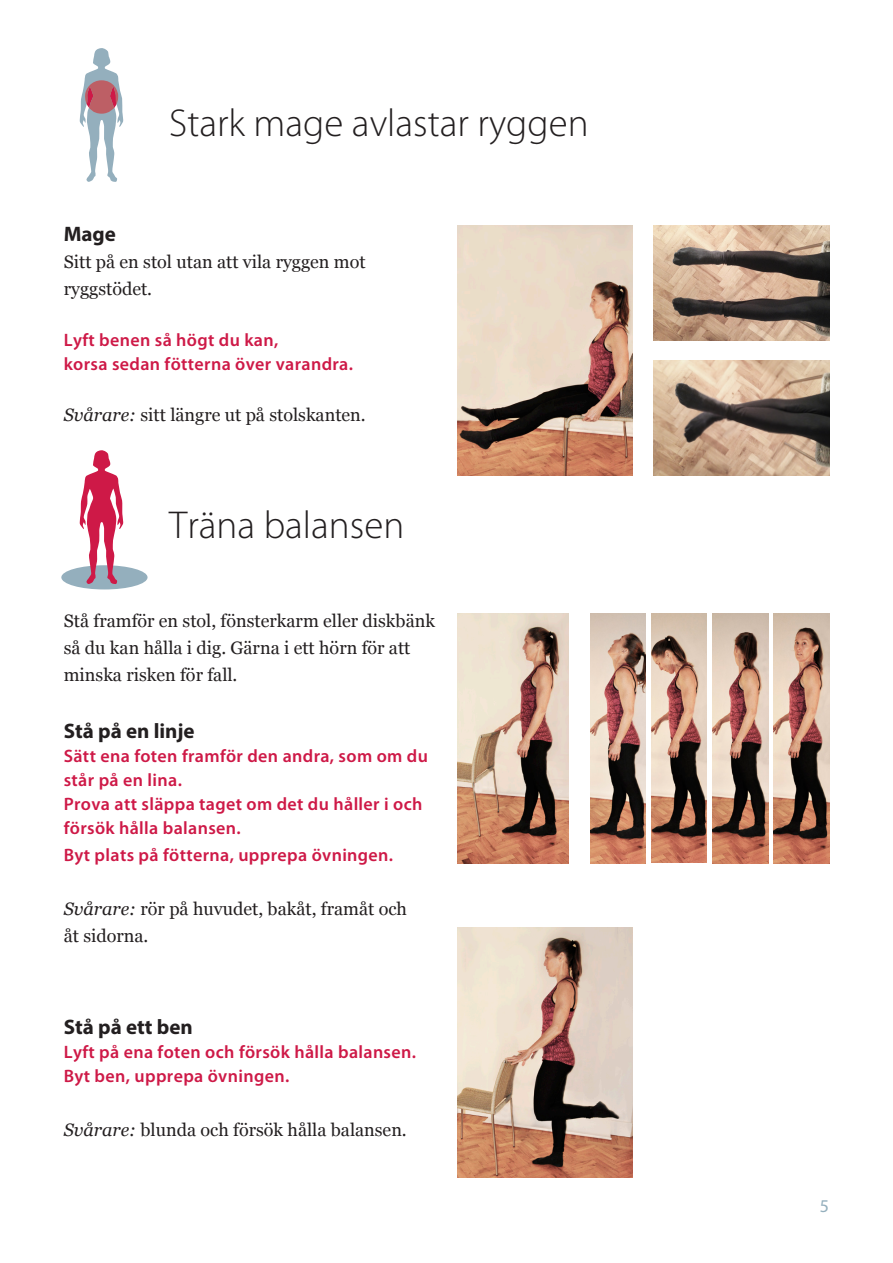
<style>
.page{position:relative;width:893px;height:1263px;background:#fff}
.page>*{position:absolute;margin:0;border:0;box-sizing:border-box;transform-origin:0 0}
.t1{font:300 39px "Myriad Pro";color:#231f20}
.test_tabell_2_-_1-7{font:700 21px "Myriad Pro";color:#231f20}
.test_tabell_2_-_1-7-2{font:18px/27px "Georgia";color:#231f20}
.test_tabell_2_-_1-7-3{font:600 18px/24px "Myriad Pro";letter-spacing:.02em;color:#ce1947}
.t2{font:18px "Myriad Pro";color:#94afbd}
.s1{font-style:italic}
</style>
<div class="page">
<div style="left:61px;top:565px;width:87px;height:24px;background:#94afbd;border-radius:50%"></div>
<img style="left:458px;top:928px;width:174px;height:250px">
<img style="left:458px;top:613px;width:111px;height:250px">
<svg style="left:80px;top:48px;width:43px;height:134px"></svg>
<img style="left:590px;top:613px;width:55px;height:250px">
<img style="left:654px;top:225px;width:175px;height:115px">
<img style="left:458px;top:225px;width:174px;height:250px">
<img style="left:654px;top:360px;width:175px;height:115px">
<img style="left:713px;top:613px;width:55px;height:250px">
<img style="left:652px;top:613px;width:55px;height:250px">
<svg style="left:80px;top:450px;width:43px;height:134px"></svg>
<img style="left:774px;top:613px;width:55px;height:250px">
<p class="t1" style="left:169px;top:99px;width:421px">Stark mage avlastar ryggen</p>
<p class="test_tabell_2_-_1-7" style="left:64px;top:220px;width:54px">Mage</p>
<p class="test_tabell_2_-_1-7-2" style="left:64px;top:248px;width:303px">Sitt på en stol utan att vila ryggen mot</p>
<p class="test_tabell_2_-_1-7-2" style="left:64px;top:275px;width:90px">ryggstödet.</p>
<p class="test_tabell_2_-_1-7-3" style="left:64px;top:328px;width:216px">Lyft benen så högt du kan,</p>
<p class="test_tabell_2_-_1-7-3" style="left:64px;top:352px;width:291px">korsa sedan fötterna över varandra.</p>
<p class="test_tabell_2_-_1-7-2" style="left:64px;top:401px;width:303px"><span class="s1">Svårare:</span> sitt längre ut på stolskanten.</p>
<p class="t1" style="left:169px;top:501px;width:236px">Träna balansen</p>
<p class="test_tabell_2_-_1-7-2" style="left:64px;top:606px;width:373px">Stå framför en stol, fönsterkarm eller diskbänk så du kan hålla i dig. Gärna i ett hörn för att minska risken för fall.</p>
<p class="test_tabell_2_-_1-7" style="left:64px;top:717px;width:132px">Stå på en linje</p>
<p class="test_tabell_2_-_1-7-3" style="left:64px;top:743px;width:366px">Sätt ena foten framför den andra, som om du står på en lina.</p>
<p class="test_tabell_2_-_1-7-3" style="left:64px;top:791px;width:360px">Prova att släppa taget om det du håller i och försök hålla balansen.</p>
<p class="test_tabell_2_-_1-7-3" style="left:64px;top:842px;width:331px">Byt plats på fötterna, upprepa övningen.</p>
<p class="test_tabell_2_-_1-7-2" style="left:64px;top:894px;width:345px"><span class="s1">Svårare:</span> rör på huvudet, bakåt, framåt och</p>
<p class="test_tabell_2_-_1-7-2" style="left:64px;top:921px;width:86px">åt sidorna.</p>
<p class="test_tabell_2_-_1-7" style="left:64px;top:1013px;width:130px">Stå på ett ben</p>
<p class="test_tabell_2_-_1-7-3" style="left:64px;top:1039px;width:354px">Lyft på ena foten och försök hålla balansen.</p>
<p class="test_tabell_2_-_1-7-3" style="left:64px;top:1063px;width:227px">Byt ben, upprepa övningen.</p>
<p class="test_tabell_2_-_1-7-2" style="left:64px;top:1115px;width:345px"><span class="s1">Svårare:</span> blunda och försök hålla balansen.</p>
<p class="t2" style="left:820px;top:1194px;width:11px">5</p>
</div>
